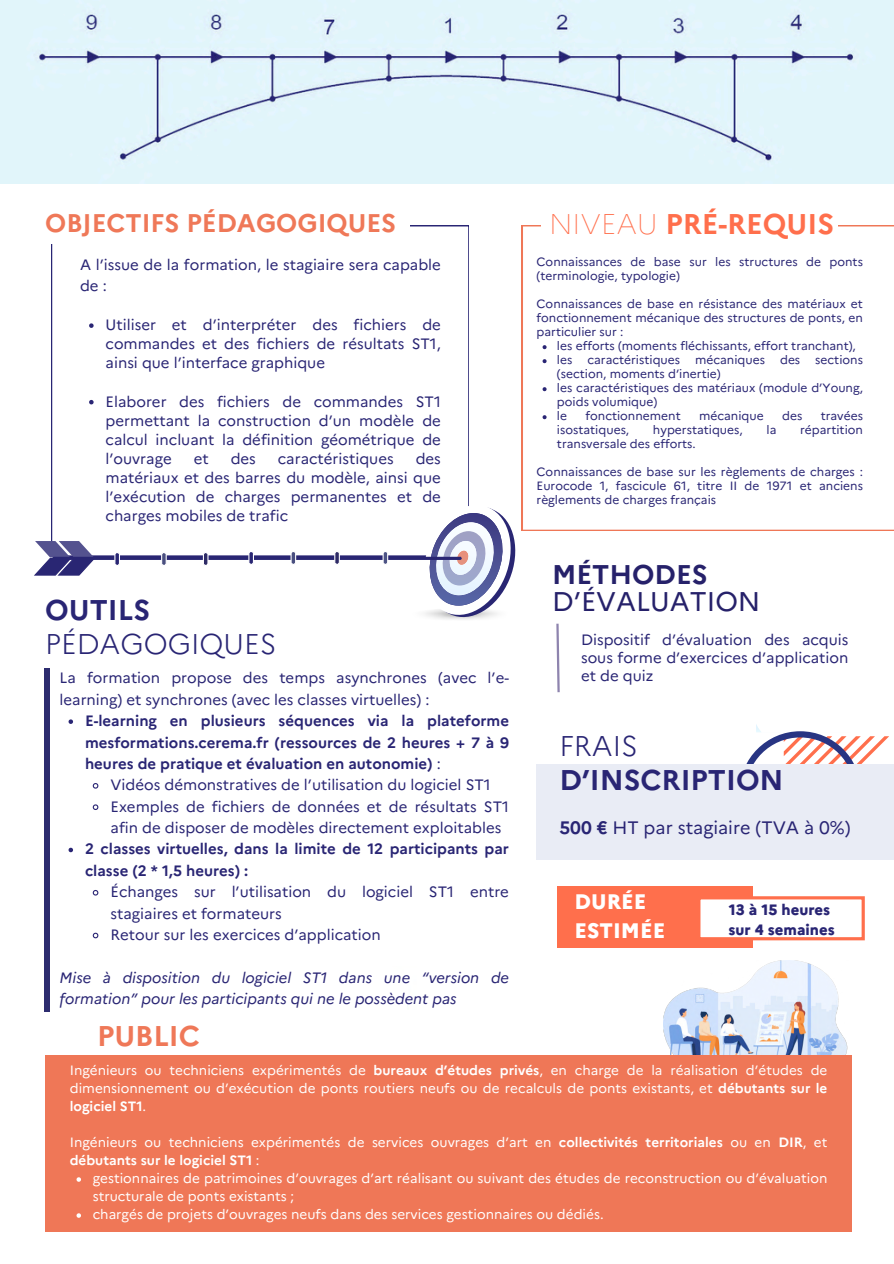
<style>
.page{position:relative;width:894px;height:1264px;background:#fff}
.page>*{position:absolute;margin:0;border:0;box-sizing:border-box;transform-origin:0 0}
.t1{font:300 28.5px/33.8px "Marianne";color:#292574}
.t2{font:700 28.5px/33.8px "Marianne";color:#292574}
.t3{font:700 28.5px "Marianne";color:#ff6f4c}
.t4{font:700 28.5px "Marianne";color:#ef7858}
.t5{font:27px/27px "Marianne";color:#26216a}
.t6{font:700 25.5px "Marianne";color:#ef7858}
.t7{font:800 21px/29.2px "Marianne";color:#fff}
.t8{font:18px "Marianne";color:#292574}
.t9{font:15px/19.2px "Marianne";color:#292574}
.t10{font:700 15px/21.3px "Marianne";color:#292574;text-align:justify}
.t11{font:italic 15px/21.3px "Marianne";color:#292574}
.t12{font:800 15px/20.2px "Marianne";color:#292574}
.t13{font:13.5px/18px "Marianne";color:#fff}
.t14{font:12px/14px "Marianne";color:#292574}
.s1{font-weight:700}
.s2{font-weight:400}
.s3{font-weight:100}
.s4{font-weight:300}
</style>
<div class="page">
<svg style="left:51px;top:225px;width:417px;height:280px"></svg>
<div style="left:29px;top:197px;width:380px;height:47px;background:#fff"></div>
<div style="left:45px;top:668px;width:5px;height:343px;background:#2d2c6f"></div>
<img style="left:756px;top:724px;width:4px;height:7px">
<svg style="left:746px;top:731px;width:143px;height:33px"></svg>
<div style="left:0;top:0;width:893px;height:183px;background:#e1f5fa"></div>
<img style="left:663px;top:960px;width:185px;height:95px">
<svg style="left:521px;top:225px;width:372px;height:305px"></svg>
<div style="left:541px;top:206px;width:296px;height:29px;background:#fff"></div>
<div style="left:536px;top:764px;width:357px;height:95px;background:#e9ecf5"></div>
<div style="left:45px;top:1055px;width:806px;height:176px;background:#ef7757"></div>
<div style="left:557px;top:886px;width:195px;height:61px;background:#ff6f4c"></div>
<svg style="left:700px;top:896px;width:164px;height:44px"></svg>
<svg style="left:34px;top:505px;width:481px;height:112px"></svg>
<svg style="left:556px;top:623px;width:4px;height:70px"></svg>
<svg style="left:89px;top:323px;width:5px;height:5px"></svg>
<svg style="left:89px;top:400px;width:5px;height:4px"></svg>
<svg style="left:76px;top:1177px;width:5px;height:4px"></svg>
<svg style="left:76px;top:1213px;width:5px;height:4px"></svg>
<svg style="left:68px;top:719px;width:5px;height:5px"></svg>
<svg style="left:92px;top:783px;width:7px;height:6px"></svg>
<svg style="left:92px;top:804px;width:7px;height:6px"></svg>
<svg style="left:68px;top:847px;width:5px;height:5px"></svg>
<svg style="left:92px;top:890px;width:7px;height:6px"></svg>
<svg style="left:92px;top:932px;width:7px;height:7px"></svg>
<svg style="left:542px;top:345px;width:4px;height:4px"></svg>
<svg style="left:542px;top:359px;width:4px;height:4px"></svg>
<svg style="left:542px;top:387px;width:4px;height:4px"></svg>
<svg style="left:542px;top:415px;width:4px;height:4px"></svg>
<p class="t6" style="left:45px;top:208px;width:352px">OBJECTIFS PÉDAGOGIQUES</p>
<p class="t9" style="left:80px;top:255px;width:362px;line-height:20.2px">A l’issue de la formation, le stagiaire sera capable de :</p>
<p class="t9" style="left:106px;top:315px;width:337px;text-align:justify">Utiliser et d’interpréter des fichiers de commandes et des fichiers de résultats ST1, ainsi que l’interface graphique</p>
<p class="t9" style="left:106px;top:392px;width:337px;text-align:justify">Elaborer des fichiers de commandes ST1 permettant la construction d’un modèle de calcul incluant la définition géométrique de l’ouvrage</p>
<p class="t9" style="left:194px;top:449px;width:17px">et</p>
<p class="t9" style="left:230px;top:449px;width:27px">des</p>
<p class="t9" style="left:278px;top:449px;width:117px">caractéristiques</p>
<p class="t9" style="left:106px;top:449px;width:337px;text-align:justify;text-indent:310px">des matériaux et des barres du modèle, ainsi que l’exécution de charges permanentes et de charges mobiles de trafic</p>
<p class="t1" style="left:45px;top:592px;width:233px"><span class="s1">OUTILS<br></span>PÉDAGOGIQUES</p>
<p class="t9" style="left:59px;top:667px;width:451px;line-height:21.3px">La formation propose des temps asynchrones (avec l’e&shy;learning) et synchrones (avec les classes virtuelles) :</p>
<p class="t10" style="left:85px;top:710px;width:425px">E-learning en plusieurs séquences via la plateforme mesformations.cerema.fr (ressources de 2 heures + 7 à 9 heures de pratique et évaluation en autonomie) <span class="s2">:</span></p>
<p class="t9" style="left:110px;top:775px;width:381px">Vidéos démonstratives de l’utilisation du logiciel ST1</p>
<p class="t9" style="left:110px;top:795px;width:400px;line-height:21.3px">Exemples de fichiers de données et de résultats ST1 afin de disposer de modèles directement exploitables</p>
<p class="t10" style="left:85px;top:838px;width:425px">2 classes virtuelles, dans la limite de 12 participants par classe (2 * 1,5 heures) :</p>
<p class="t9" style="left:110px;top:881px;width:400px;line-height:21.3px">Échanges sur l’utilisation du logiciel ST1 entre stagiaires et formateurs</p>
<p class="t9" style="left:110px;top:925px;width:271px">Retour sur les exercices d’application</p>
<h2 class="t11" style="left:59px;top:966px;width:451px">Mise à disposition du logiciel ST1 dans une “version de formation” pour les participants qui ne le possèdent pas</h2>
<p class="t4" style="left:97px;top:1018px;width:104px">PUBLIC</p>
<p class="t3" style="left:549px;top:206px;width:286px"><span class="s3">NIVEAU</span> PRÉ-REQUIS</p>
<h5 class="t14" style="left:536px;top:255px;width:328px">Connaissances de base sur les structures de ponts (terminologie, typologie)</h5>
<h4 class="t14" style="left:536px;top:297px;width:328px;text-align:justify">Connaissances de base en résistance des matériaux et fonctionnement mécanique des structures de ponts, en particulier sur :</h4>
<h6 class="t14" style="left:557px;top:339px;width:300px">les efforts (moments fléchissants, effort tranchant),</h6>
<p class="t14" style="left:557px;top:353px;width:307px">les caractéristiques mécaniques des sections (section, moments d’inertie)</p>
<p class="t14" style="left:557px;top:381px;width:307px">les caractéristiques des matériaux (module d’Young, poids volumique)</p>
<h1 class="t14" style="left:557px;top:409px;width:12px">le</h1>
<h1 class="t14" style="left:585px;top:409px;width:97px">fonctionnement</h1>
<h1 class="t14" style="left:699px;top:409px;width:66px">mécanique</h1>
<h1 class="t14" style="left:781px;top:409px;width:22px">des</h1>
<h1 class="t14" style="left:820px;top:409px;width:44px">travées</h1>
<h1 class="t14" style="left:557px;top:423px;width:74px">isostatiques,</h1>
<h1 class="t14" style="left:652px;top:423px;width:91px">hyperstatiques,</h1>
<h1 class="t14" style="left:766px;top:423px;width:11px">la</h1>
<h1 class="t14" style="left:800px;top:423px;width:64px">répartition</h1>
<h1 class="t14" style="left:557px;top:437px;width:140px">transversale des efforts.</h1>
<p class="t14" style="left:536px;top:465px;width:328px;text-align:justify">Connaissances de base sur les règlements de charges :<br>Eurocode 1, fascicule 61, titre II de 1971 et anciens règlements de charges français</p>
<p class="t5" style="left:552px;top:560px;width:210px"><span class="s1">MÉTHODES<br></span>D’ÉVALUATION</p>
<p class="t9" style="left:581px;top:630px;width:269px;line-height:18px;text-align:justify">Dispositif d’évaluation des acquis sous forme d’exercices d’application et de quiz</p>
<p class="t2" style="left:559px;top:729px;width:226px"><span class="s4">FRAIS<br></span>D’INSCRIPTION</p>
<p class="t8" style="left:559px;top:817px;width:292px"><span class="s1">500 €</span> HT par stagiaire (TVA à 0%)</p>
<p class="t7" style="left:574px;top:886px;width:92px">DURÉE<br>ESTIMÉE</p>
<p class="t12" style="left:728px;top:899px;width:108px">13 à 15 heures sur 4 semaines</p>
<h2 class="t13" style="left:70px;top:1061px;width:759px;text-align:justify">Ingénieurs ou techniciens expérimentés de <span class="s1">bureaux d’études privés</span>, en charge de la réalisation d’études de dimensionnement ou d’exécution de ponts routiers neufs ou de recalculs de ponts existants, et <span class="s1">débutants sur le logiciel ST1</span>.</h2>
<h2 class="t13" style="left:70px;top:1133px;width:759px">Ingénieurs ou techniciens expérimentés de services ouvrages d’art en <span class="s1">collectivités territoriales</span> ou en <span class="s1">DIR</span>, et <span class="s1">débutants sur le logiciel ST1</span> :</h2>
<p class="t13" style="left:93px;top:1169px;width:736px">gestionnaires de patrimoines d’ouvrages d’art réalisant ou suivant des études de reconstruction ou d’évaluation structurale de ponts existants ;</p>
<p class="t13" style="left:93px;top:1205px;width:512px">chargés de projets d’ouvrages neufs dans des services gestionnaires ou dédiés.</p>
</div>
